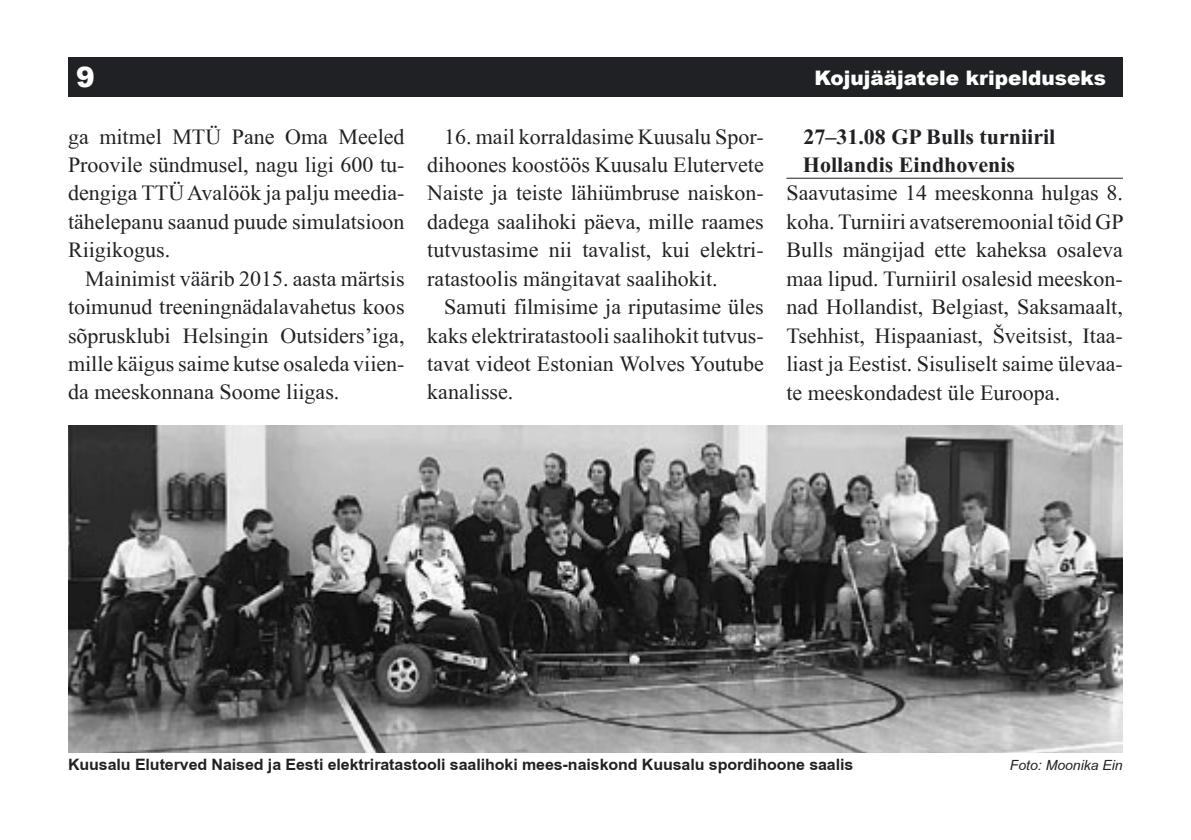
<style>
.page{position:relative;width:1191px;height:840px;background:#fff}
.page>*{position:absolute;margin:0;border:0;box-sizing:border-box;transform-origin:0 0}
.t1{font:900 28px "Arial";color:#fff}
.t2{font:22px/28.4px "EE Times New Roman";color:#202124;text-align:justify}
.t3{font:700 22px/28.4px "EE Times New Roman";color:#202124}
.t4{font:900 20px "Arial";color:#fff}
.t5{font:700 16px "EE Arial";letter-spacing:-.005em;color:#202124}
.t6{font:italic 14px "EE Arial";color:#202124}
</style>
<div class="page">
<div style="left:68px;top:57px;width:1055px;height:39px;background:#202124"></div>
<hr style="left:786px;top:178px;width:337px;height:1px;background:#202124">
<img style="left:68px;top:425px;width:1055px;height:326px">
<p class="t1" style="left:76px;top:57px;width:20px">9</p>
<p class="t4" style="left:814px;top:64px;width:293px">Kojujääjatele kripelduseks</p>
<p class="t2" style="left:68px;top:122px;width:338px">ga mitmel MTÜ Pane Oma Meeled Proovile sündmusel, nagu ligi 600 tu&shy;dengiga TTÜ Avalöök ja palju meedia&shy;tähelepanu saanud puude simulatsioon Riigikogus.</p>
<p class="t2" style="left:68px;top:264px;width:338px;text-indent:17px">Mainimist väärib 2015. aasta märtsis toimunud treeningnädalavahetus koos sõprusklubi Helsingin Outsiders’iga, mille käigus saime kutse osaleda viien&shy;da meeskonnana Soome liigas.</p>
<p class="t2" style="left:427px;top:122px;width:338px;text-indent:17px">16. mail korraldasime Kuusalu Spor&shy;dihoones koostöös Kuusalu Elutervete Naiste ja teiste lähiümbruse naiskon&shy;dadega saalihoki päeva, mille raames tutvustasime nii tavalist, kui elektri&shy;ratastoolis mängitavat saalihokit.</p>
<p class="t2" style="left:427px;top:292px;width:338px;text-indent:17px">Samuti filmisime ja riputasime üles kaks elektriratastooli saalihokit tutvus&shy;tavat videot Estonian Wolves Youtube kanalisse.</p>
<p class="t3" style="left:803px;top:122px;width:254px">27–31.08 GP Bulls turniiril<br>Hollandis Eindhovenis</p>
<p class="t2" style="left:786px;top:179px;width:339px">Saavutasime 14 meeskonna hulgas 8. koha. Turniiri avatseremoonial tõid GP Bulls mängijad ette kaheksa osaleva maa lipud. Turniiril osalesid meeskon&shy;nad Hollandist, Belgiast, Saksamaalt, Tsehhist, Hispaaniast, Šveitsist, Itaa&shy;liast ja Eestist. Sisuliselt saime ülevaa&shy;te meeskondadest üle Euroopa.</p>
<p class="t5" style="left:68px;top:754px;width:787px">Kuusalu Eluterved Naised ja Eesti elektriratastooli saalihoki mees-naiskond Kuusalu spordihoone saalis</p>
<p class="t6" style="left:1010px;top:757px;width:114px">Foto: Moonika Ein</p>
</div>
